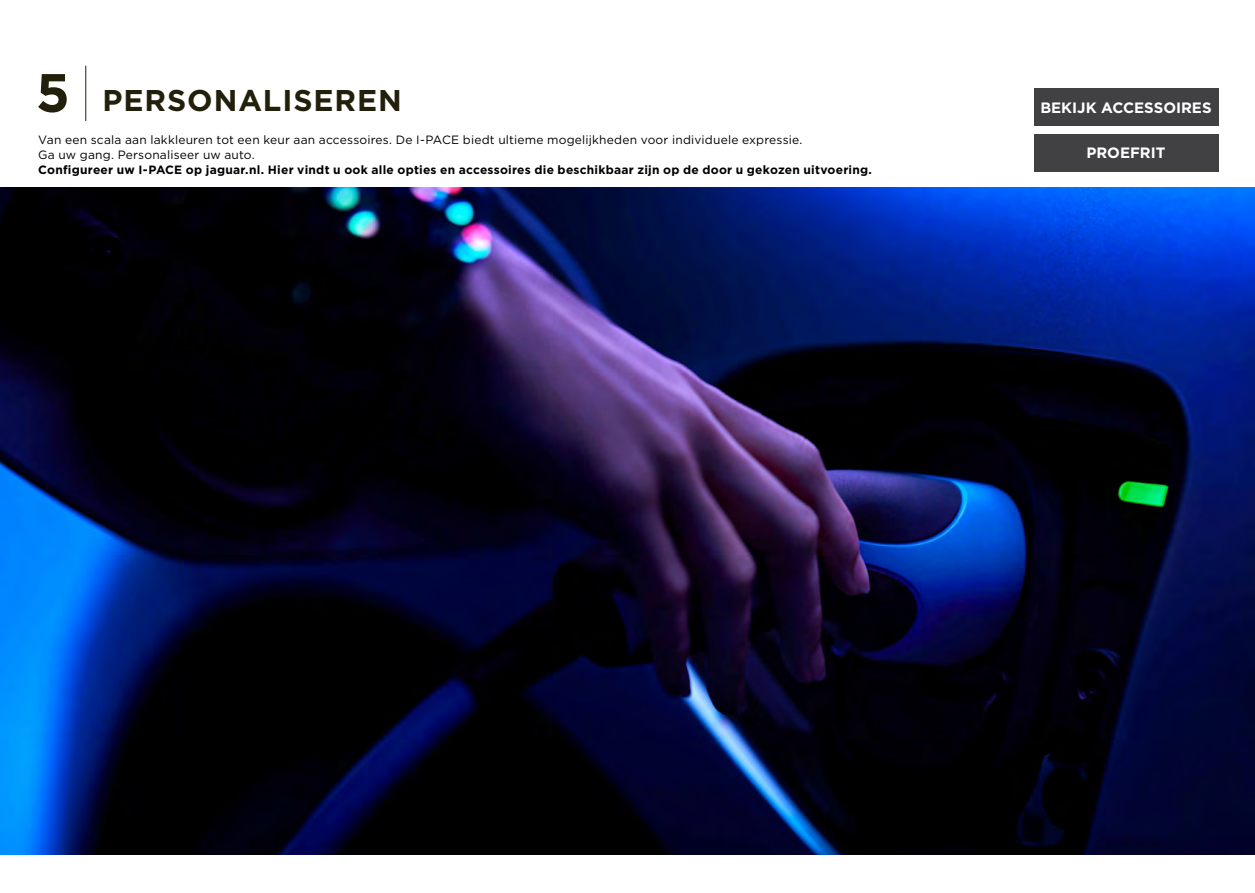
<style>
.page{position:relative;width:1255px;height:893px;background:#fff}
.page>*{position:absolute;margin:0;border:0;box-sizing:border-box;transform-origin:0 0}
.t1{font:700 30px "Gotham";letter-spacing:.03em;color:#221f0b}
.t2{font:700 15px "Gotham";color:#fff}
.t3{font:12px/15px "Gotham";letter-spacing:.015em;color:#000}
.t4{font:700 12px "Gotham";letter-spacing:.02em;color:#000}
.s1{font-size:54px}
</style>
<div class="page">
<hr style="left:85px;top:66px;width:1px;height:55px;background:#221f0b">
<div style="left:1033px;top:134px;width:185px;height:37px;background:#414042"></div>
<div style="left:1033px;top:89px;width:185px;height:37px;background:#414042"></div>
<img style="left:0;top:187px;width:1254px;height:668px">
<h1 class="t1" style="left:36px;top:81px;width:367px"><span class="s1">5</span> PERSONALISEREN</h1>
<p class="t3" style="left:38px;top:132px;width:765px">Van een scala aan lakkleuren tot een keur aan accessoires. De I-PACE biedt ultieme mogelijkheden voor individuele expressie.<br>Ga uw gang. Personaliseer uw auto.</p>
<p class="t4" style="left:38px;top:161px;width:835px">Configureer uw I-PACE op jaguar.nl. Hier vindt u ook alle opties en accessoires die beschikbaar zijn op de door u gekozen uitvoering.</p>
<p class="t2" style="left:1040px;top:98px;width:173px">BEKIJK ACCESSOIRES</p>
<p class="t2" style="left:1086px;top:143px;width:81px">PROEFRIT</p>
</div>
